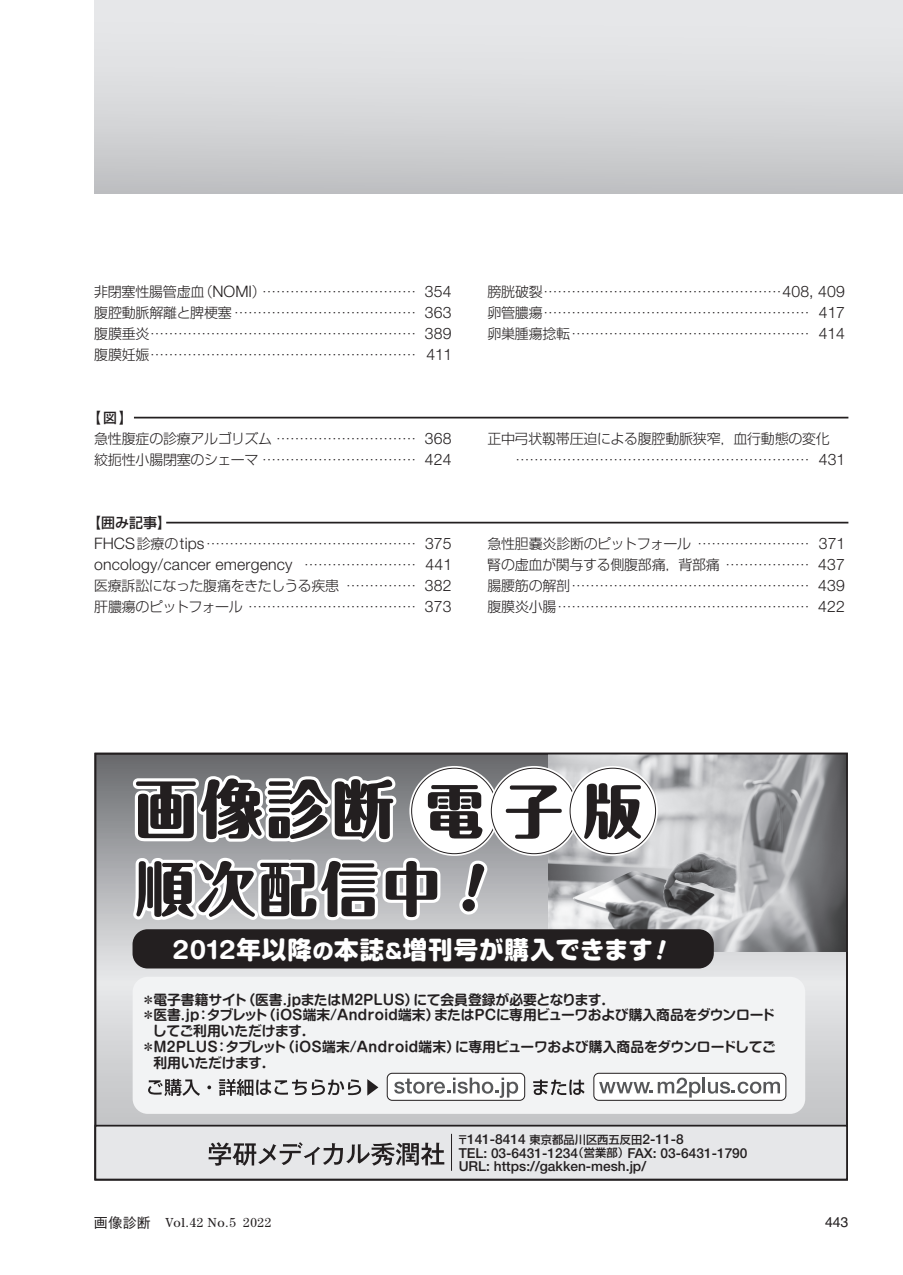
<style>
.page{position:relative;width:903px;height:1275px;background:#fff}
.page>*{position:absolute;margin:0;border:0;box-sizing:border-box;transform-origin:0 0}
.t1{font:800 62.65px "Maru Fo Pro";color:#231f20}
.t2{font:800 58.62px "Maru Fo Pro";letter-spacing:.05em;color:#231f20}
.t3{font:800 24.5px "Soft Go Std";letter-spacing:.04em;color:#fff}
.t4{font:300 15.75px "Helvetica Neue LT Std";letter-spacing:.01em;color:#231f20}
.t5{font:300 14px/21px "Shin Go Pro";letter-spacing:-.015em;color:#231f20}
.t6{font:500 14px "Shin Go Pro";color:#231f20}
.t7{font:14px "Helvetica LT Std";color:#231f20}
.t8{font:700 13.83px "Shin M Go Pro De";letter-spacing:-.01em;color:#231f20}
.t9{font:500 13.65px/13.5px "Helvetica Neue LT Std";color:#231f20}
.t10{font:13.12px "Century Std";letter-spacing:.05em;color:#231f20}
.s1{font-family:"Helvetica Neue LT Std";font-size:15.75px}
.s2{font-weight:500}
.s3{font-family:"Shin Go Pro";font-size:14px}
.s4{font-size:58.62px}
.s5{font-family:"Helvetica Rounded LT Std";font-weight:700;font-size:26.95px}
.s6{font-size:20.65px}
.s7{font-family:"Shin Go Pro";font-size:11.2px}
.s8{font-family:"Gothic BBB Pro";font-weight:500;font-size:14px}
</style>
<div class="page">
<hr style="left:166px;top:522px;width:682px;height:1px;background:#231f20">
<hr style="left:134px;top:417px;width:714px;height:1px;background:#231f20">
<div style="left:94px;top:0;width:809px;height:193px;background:linear-gradient(to bottom,#edeef0,#c3c4c7)"></div>
<svg style="left:97px;top:756px;width:748px;height:369px;background:#c2c3c5"></svg>
<img style="left:549px;top:756px;width:296px;height:196px">
<div style="left:95px;top:1126px;width:752px;height:53px;background:#e6e7e9"></div>
<div style="left:94px;top:1125px;width:754px;height:55px;border:2px solid #231f20"></div>
<hr style="left:451px;top:1134px;width:1px;height:37px;background:#231f20">
<svg style="left:209px;top:1142px;width:235px;height:24px"></svg>
<div style="left:133px;top:977px;width:672px;height:137px;background:#f2f3f4;border-radius:15px"></div>
<svg style="left:148px;top:1079px;width:52px;height:17px"></svg>
<svg style="left:207px;top:1085px;width:4px;height:4px"></svg>
<svg style="left:219px;top:1079px;width:142px;height:17px"></svg>
<svg style="left:367px;top:1079px;width:11px;height:17px"></svg>
<div style="left:594px;top:1073px;width:192px;height:27px;background:#fff;border-radius:5px"></div>
<div style="left:593px;top:1073px;width:193px;height:28px;border:1px solid #231f20;border-radius:5px"></div>
<svg style="left:599px;top:1082px;width:53px;height:11px"></svg>
<svg style="left:658px;top:1078px;width:122px;height:19px"></svg>
<svg style="left:533px;top:1079px;width:52px;height:16px"></svg>
<div style="left:387px;top:1073px;width:138px;height:27px;background:#fff;border-radius:5px"></div>
<div style="left:387px;top:1073px;width:138px;height:28px;border:1px solid #231f20;border-radius:5px"></div>
<svg style="left:394px;top:1078px;width:124px;height:20px"></svg>
<div style="left:133px;top:929px;width:581px;height:39px;background:#231f20;border-radius:15px"></div>
<svg style="left:489px;top:766px;width:90px;height:90px"></svg>
<svg style="left:491px;top:768px;width:86px;height:86px"></svg>
<svg style="left:568px;top:766px;width:90px;height:90px"></svg>
<div style="left:570px;top:768px;width:85px;height:86px;background:#fff;border-radius:50%"></div>
<svg style="left:499px;top:779px;width:69px;height:66px"></svg>
<svg style="left:578px;top:777px;width:69px;height:87px"></svg>
<svg style="left:130px;top:752px;width:362px;height:318px"></svg>
<p class="t5" style="left:94px;top:279px;width:359px;text-align:justify">非閉塞性腸管虚血（<span class="s1">NOMI</span>）…………………………… <span class="s1">354</span>腹腔動脈解離と脾梗塞 ………………………………… <span class="s1">363</span>腹膜垂炎………………………………………………… <span class="s1">389</span>腹膜妊娠………………………………………………… <span class="s1">411</span></p>
<p class="t5" style="left:487px;top:279px;width:359px;text-align:justify">膀胱破裂……………………………………………<span class="s1">408, 409</span>卵管膿瘍………………………………………………… <span class="s1">417</span>卵巣腫瘍捻転…………………………………………… <span class="s1">414</span></p>
<p class="t5" style="left:94px;top:405px;width:359px;text-indent:-7px"><span class="s2">【図】<br></span>急性腹症の診療アルゴリズム ………………………… <span class="s1">368</span>絞扼性小腸閉塞のシェーマ …………………………… <span class="s1">424</span></p>
<p class="t6" style="left:87px;top:511px;width:85px">【囲み記事】</p>
<p class="t5" style="left:94px;top:531px;width:359px"><span class="s1">FHCS</span>診療の<span class="s1">tips</span>……………………………………… <span class="s1">375</span></p>
<p class="t4" style="left:94px;top:554px;width:359px">oncology/cancer emergency <span class="s3">……………………</span> 441</p>
<p class="t5" style="left:94px;top:573px;width:359px">医療訴訟になった腹痛をきたしうる疾患 …………… <span class="s1">382</span>肝膿瘍のピットフォール ……………………………… <span class="s1">373</span></p>
<p class="t5" style="left:515px;top:426px;width:331px;text-indent:-28px">正中弓状靱帯圧迫による腹腔動脈狭窄，血行動態の変化……………………………………………………… <span class="s1">431</span></p>
<p class="t5" style="left:487px;top:531px;width:360px;text-align:justify">急性胆嚢炎診断のピットフォール …………………… <span class="s1">371</span>腎の虚血が関与する側腹部痛，背部痛 ……………… <span class="s1">437</span>腸腰筋の解剖…………………………………………… <span class="s1">439</span>腹膜炎小腸……………………………………………… <span class="s1">422</span></p>
<h1 class="t1" style="left:135px;top:759px;width:509px">画像診断<span class="s4">電子版</span></h1>
<h2 class="t2" style="left:136px;top:842px;width:307px">順次配信中</h2>
<h3 class="t3" style="left:173px;top:932px;width:481px"><span class="s5">2012</span>年以降<span class="s6">の</span>本誌<span class="s6">&amp;</span>増刊号が購入できます</h3>
<p class="t8" style="left:142px;top:988px;width:475px">＊電子書籍サイト（医書.jpまたはM2PLUS）にて会員登録が必要となります．</p>
<p class="t8" style="left:142px;top:1004px;width:635px">＊医書.jp：タブレット（iOS端末/Android端末）またはPCに専用ビューワおよび購入商品をダウンロード</p>
<p class="t8" style="left:153px;top:1020px;width:164px">してご利用いただけます．</p>
<p class="t8" style="left:142px;top:1035px;width:636px">＊M2PLUS：タブレット（iOS端末/Android端末）に専用ビューワおよび購入商品をダウンロードしてご</p>
<p class="t8" style="left:153px;top:1051px;width:124px">利用いただけます．</p>
<p class="t9" style="left:457px;top:1132px;width:292px"><span class="s7">〒</span>141-8414 <span class="s7">東京都品川区西五反田</span>2-11-8<br>TEL: 03-6431-1234<span class="s7">（営業部）</span>FAX: 03-6431-1790<br>URL: https://gakken-mesh.jp/</p>
<p class="t10" style="left:94px;top:1215px;width:179px"><span class="s8">画像診断</span> Vol.42 No.5 2022</p>
<p class="t7" style="left:825px;top:1214px;width:25px">443</p>
</div>
